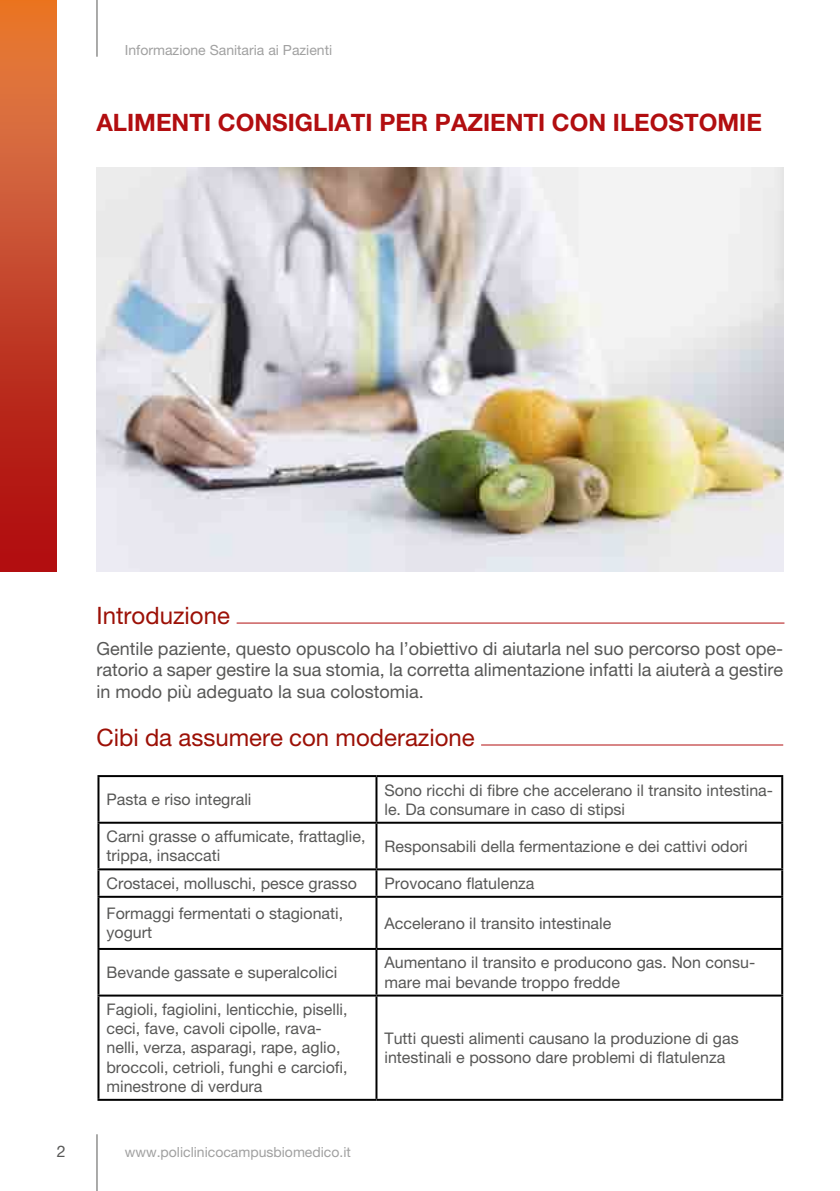
<style>
.page{position:relative;width:840px;height:1191px;background:#fff}
.page>*{position:absolute;margin:0;border:0;box-sizing:border-box;transform-origin:0 0}
.t1{font:700 24px "Helvetica Neue LT Pro";color:#b20e10}
.t2{font:24px "Helvetica Neue LT Pro";color:#9c1006}
.t3{font:18px/21.6px "Helvetica Neue LT Pro";color:#575756;text-align:justify}
.t4{font:16px/19.2px "Helvetica Neue LT Pro";color:#575756}
.t5{font:14px "Helvetica Neue LT Pro";color:#a1a1a1}
</style>
<div class="page">
<svg style="left:0;top:0;width:57px;height:571px;background:#c74528"></svg>
<hr style="left:96px;top:0;width:1px;height:57px;background:#575756">
<hr style="left:96px;top:1134px;width:1px;height:57px;background:#575756">
<img style="left:96px;top:167px;width:686px;height:404px">
<hr style="left:481px;top:744px;width:301px;height:1px;background:#b20e10">
<hr style="left:236px;top:622px;width:548px;height:1px;background:#b20e10">
<hr style="left:97px;top:775px;width:279px;height:2px;background:#000">
<hr style="left:97px;top:777px;width:2px;height:44px;background:#000">
<hr style="left:376px;top:775px;width:406px;height:2px;background:#000">
<hr style="left:375px;top:777px;width:2px;height:44px;background:#000">
<hr style="left:780px;top:777px;width:2px;height:44px;background:#000">
<hr style="left:97px;top:821px;width:279px;height:2px;background:#000">
<hr style="left:97px;top:823px;width:2px;height:45px;background:#000">
<hr style="left:376px;top:821px;width:406px;height:2px;background:#000">
<hr style="left:375px;top:823px;width:2px;height:45px;background:#000">
<hr style="left:780px;top:823px;width:2px;height:45px;background:#000">
<hr style="left:97px;top:868px;width:279px;height:2px;background:#000">
<hr style="left:97px;top:870px;width:2px;height:25px;background:#000">
<hr style="left:376px;top:868px;width:406px;height:2px;background:#000">
<hr style="left:375px;top:870px;width:2px;height:25px;background:#000">
<hr style="left:780px;top:870px;width:2px;height:25px;background:#000">
<hr style="left:97px;top:895px;width:279px;height:2px;background:#000">
<hr style="left:97px;top:897px;width:2px;height:51px;background:#000">
<hr style="left:376px;top:895px;width:406px;height:2px;background:#000">
<hr style="left:375px;top:897px;width:2px;height:51px;background:#000">
<hr style="left:780px;top:897px;width:2px;height:51px;background:#000">
<hr style="left:97px;top:948px;width:279px;height:2px;background:#000">
<hr style="left:97px;top:950px;width:2px;height:44px;background:#000">
<hr style="left:376px;top:948px;width:406px;height:2px;background:#000">
<hr style="left:375px;top:950px;width:2px;height:44px;background:#000">
<hr style="left:780px;top:950px;width:2px;height:44px;background:#000">
<hr style="left:97px;top:994px;width:279px;height:2px;background:#000">
<hr style="left:97px;top:996px;width:2px;height:102px;background:#000">
<hr style="left:376px;top:994px;width:406px;height:2px;background:#000">
<hr style="left:375px;top:996px;width:2px;height:102px;background:#000">
<hr style="left:780px;top:996px;width:2px;height:102px;background:#000">
<hr style="left:97px;top:1098px;width:279px;height:2px;background:#000">
<hr style="left:376px;top:1098px;width:406px;height:2px;background:#000">
<p class="t5" style="left:125px;top:42px;width:209px">Informazione Sanitaria ai Pazienti</p>
<h1 class="t1" style="left:96px;top:107px;width:666px">ALIMENTI CONSIGLIATI PER PAZIENTI CON ILEOSTOMIE</h1>
<h1 class="t2" style="left:96px;top:600px;width:135px">Introduzione</h1>
<p class="t3" style="left:96px;top:637px;width:687px">Gentile paziente, questo opuscolo ha l’obiettivo di aiutarla nel suo percorso post ope&shy;ratorio a saper gestire la sua stomia, la corretta alimentazione infatti la aiuterà a gestire in modo più adeguato la sua colostomia.</p>
<h1 class="t2" style="left:96px;top:722px;width:379px">Cibi da assumere con moderazione</h1>
<p class="t4" style="left:106px;top:789px;width:146px">Pasta e riso integrali</p>
<p class="t4" style="left:384px;top:780px;width:390px">Sono ricchi di fibre che accelerano il transito intestina&shy;le. Da consumare in caso di stipsi</p>
<p class="t4" style="left:106px;top:826px;width:260px">Carni grasse o affumicate, frattaglie, trippa, insaccati</p>
<p class="t4" style="left:384px;top:836px;width:364px">Responsabili della fermentazione e dei cattivi odori</p>
<p class="t4" style="left:106px;top:873px;width:252px">Crostacei, molluschi, pesce grasso</p>
<p class="t4" style="left:384px;top:873px;width:151px">Provocano flatulenza</p>
<p class="t4" style="left:106px;top:903px;width:238px">Formaggi fermentati o stagionati, yogurt</p>
<p class="t4" style="left:384px;top:913px;width:228px">Accelerano il transito intestinale</p>
<p class="t4" style="left:106px;top:962px;width:232px">Bevande gassate e superalcolici</p>
<p class="t4" style="left:384px;top:952px;width:372px">Aumentano il transito e producono gas. Non consu&shy;mare mai bevande troppo fredde</p>
<p class="t4" style="left:106px;top:999px;width:242px">Fagioli, fagiolini, lenticchie, piselli, ceci, fave, cavoli cipolle, rava&shy;nelli, verza, asparagi, rape, aglio, broccoli, cetrioli, funghi e carciofi, minestrone di verdura</p>
<p class="t4" style="left:384px;top:1028px;width:355px">Tutti questi alimenti causano la produzione di gas intestinali e possono dare problemi di flatulenza</p>
<p class="t4" style="left:57px;top:1141px;width:10px">2</p>
<p class="t5" style="left:125px;top:1143px;width:227px">www.policlinicocampusbiomedico.it</p>
</div>
